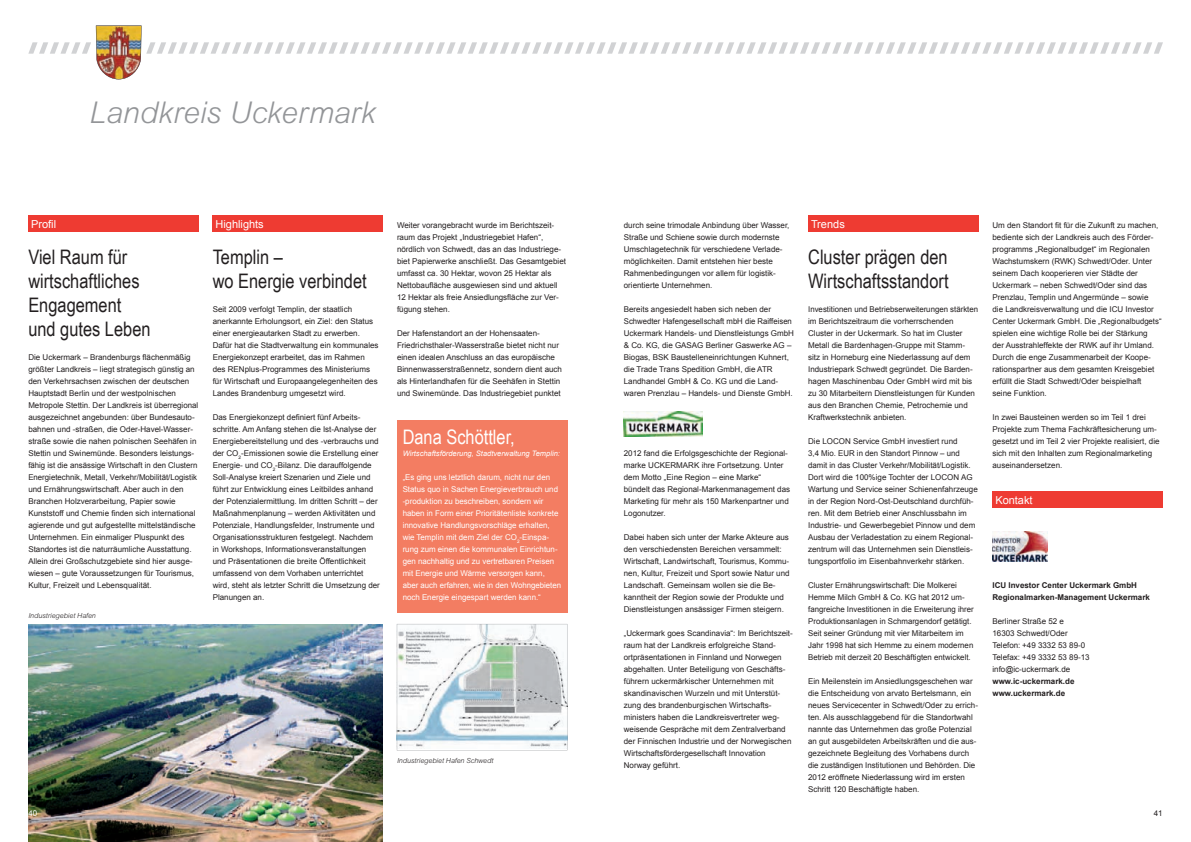
<style>
.page{position:relative;width:1191px;height:842px;background:#fff}
.page>*{position:absolute;margin:0;border:0;box-sizing:border-box;transform-origin:0 0}
.t1{font:italic 300 30px "Arial";color:#939598}
.t2{font:20px/24px "Arial Narrow";color:#231f20}
.t3{font:20px "Arial Narrow";color:#fff}
.t4{font:11px "Arial";color:#fff}
.t5{font:8px/12px "Arial";color:#231f20}
.t6{font:8px/12px "Arial";color:#fff}
.t7{font:700 8px/12px "Arial";color:#231f20}
.t8{font:italic 7.5px "Arial";color:#fff}
.t9{font:italic 300 7px "Arial";color:#231f20}
</style>
<div class="page">
<div style="left:92px;top:22px;width:52px;height:60px;background:linear-gradient(to right,#fff,#fff)"></div>
<svg style="left:28px;top:26px;width:1135px;height:53px"></svg>
<div style="left:28px;top:216px;width:170px;height:16px;background:#ee3b32"></div>
<div style="left:213px;top:216px;width:170px;height:16px;background:#ee3b32"></div>
<div style="left:808px;top:216px;width:170px;height:16px;background:#ee3b32"></div>
<div style="left:992px;top:492px;width:170px;height:16px;background:#ee3b32"></div>
<img style="left:993px;top:531px;width:54px;height:30px">
<svg style="left:397px;top:624px;width:170px;height:126px"></svg>
<div style="left:397px;top:420px;width:170px;height:192px;background:#f37d62"></div>
<img style="left:624px;top:412px;width:78px;height:25px">
<img style="left:28px;top:624px;width:354px;height:218px">
<h1 class="t1" style="left:90px;top:95px;width:288px">Landkreis Uckermark</h1>
<h3 class="t4" style="left:31px;top:217px;width:27px">Profil</h3>
<h2 class="t2" style="left:28px;top:244px;width:124px">Viel Raum für wirtschaftliches<br>Engagement und gutes Leben</h2>
<p class="t5" style="left:28px;top:351px;width:171px">Die Uckermark – Brandenburgs flächenmäßig größter Landkreis – liegt strategisch günstig an den Verkehrsachsen zwischen der deutschen Hauptstadt Berlin und der westpolnischen Metropole Stettin. Der Landkreis ist überregional ausgezeichnet angebunden: über Bundesauto&shy;bahnen und -straßen, die Oder-Havel-Wasser&shy;straße sowie die nahen polnischen Seehäfen in Stettin und Swinemünde. Besonders leistungs&shy;fähig ist die ansässige Wirtschaft in den Clustern Energietechnik, Metall, Verkehr/Mobilität/Logistik und Ernährungswirtschaft. Aber auch in den Branchen Holzverarbeitung, Papier sowie Kunststoff und Chemie finden sich international agierende und gut aufgestellte mittelständische Unternehmen. Ein einmaliger Pluspunkt des Standortes ist die naturräumliche Ausstattung.<br>Allein drei Großschutzgebiete sind hier ausge&shy;wiesen – gute Voraussetzungen für Tourismus, Kultur, Freizeit und Lebensqualität.</p>
<p class="t9" style="left:28px;top:611px;width:69px">Industriegebiet Hafen</p>
<h3 class="t4" style="left:215px;top:217px;width:50px">Highlights</h3>
<h2 class="t2" style="left:213px;top:244px;width:156px">Templin –<br>wo Energie verbindet</h2>
<p class="t5" style="left:213px;top:303px;width:167px">Seit 2009 verfolgt Templin, der staatlich anerkannte Erholungsort, ein Ziel: den Status einer energieautarken Stadt zu erwerben.<br>Dafür hat die Stadtverwaltung ein kommunales Energiekonzept erarbeitet, das im Rahmen des RENplus-Programmes des Ministeriums für Wirtschaft und Europaangelegenheiten des Landes Brandenburg umgesetzt wird.</p>
<p class="t5" style="left:213px;top:411px;width:169px">Das Energiekonzept definiert fünf Arbeits&shy;schritte. Am Anfang stehen die Ist-Analyse der Energiebereitstellung und des -verbrauchs und der CO<sub>2</sub>-Emissionen sowie die Erstellung einer Energie- und CO<sub>2</sub>-Bilanz. Die darauffolgende Soll-Analyse kreiert Szenarien und Ziele und führt zur Entwicklung eines Leitbildes anhand der Potenzialermittlung. Im dritten Schritt – der Maßnahmenplanung – werden Aktivitäten und Potenziale, Handlungsfelder, Instrumente und Organisationsstrukturen festgelegt. Nachdem in Workshops, Informationsveranstaltungen und Präsentationen die breite Öffentlichkeit umfassend von dem Vorhaben unterrichtet wird, steht als letzter Schritt die Umsetzung der Planungen an.</p>
<p class="t5" style="left:397px;top:219px;width:170px">Weiter vorangebracht wurde im Berichtszeit&shy;raum das Projekt „Industriegebiet Hafen“, nördlich von Schwedt, das an das Industriege&shy;biet Papierwerke anschließt. Das Gesamtgebiet umfasst ca. 30 Hektar, wovon 25 Hektar als Nettobaufläche ausgewiesen sind und aktuell 12 Hektar als freie Ansiedlungsfläche zur Ver&shy;fügung stehen.</p>
<p class="t5" style="left:397px;top:327px;width:166px">Der Hafenstandort an der Hohensaaten-Friedrichsthaler-Wasserstraße bietet nicht nur einen idealen Anschluss an das europäische Binnenwasserstraßennetz, sondern dient auch als Hinterlandhafen für die Seehäfen in Stettin und Swinemünde. Das Industriegebiet punktet</p>
<h2 class="t3" style="left:403px;top:422px;width:114px">Dana Schöttler,</h2>
<p class="t8" style="left:403px;top:449px;width:159px">Wirtschaftsförderung, Stadtverwaltung Templin:</p>
<p class="t6" style="left:403px;top:471px;width:160px">„Es ging uns letztlich darum, nicht nur den Status quo in Sachen Energieverbrauch und -produktion zu beschreiben, sondern wir haben in Form einer Prioritätenliste konkrete innovative Handlungsvorschläge erhalten, wie Templin mit dem Ziel der CO<sub>2</sub>-Einspa&shy;rung zum einen die kommunalen Einrichtun&shy;gen nachhaltig und zu vertretbaren Preisen mit Energie und Wärme versorgen kann, aber auch erfahren, wie in den Wohngebieten noch Energie eingespart werden kann.“</p>
<p class="t9" style="left:397px;top:756px;width:98px">Industriegebiet Hafen Schwedt</p>
<p class="t5" style="left:624px;top:219px;width:167px">durch seine trimodale Anbindung über Wasser, Straße und Schiene sowie durch modernste Umschlagetechnik für verschiedene Verlade&shy;möglichkeiten. Damit entstehen hier beste Rahmenbedingungen vor allem für logistik&shy;orientierte Unternehmen.</p>
<p class="t5" style="left:624px;top:303px;width:172px">Bereits angesiedelt haben sich neben der Schwedter Hafengesellschaft mbH die Raiffeisen Uckermark Handels- und Dienstleistungs GmbH &amp; Co. KG, die GASAG Berliner Gaswerke AG – Biogas, BSK Baustelleneinrichtungen Kuhnert, die Trade Trans Spedition GmbH, die ATR Landhandel GmbH &amp; Co. KG und die Land&shy;waren Prenzlau – Handels- und Dienste GmbH.</p>
<p class="t5" style="left:624px;top:447px;width:168px">2012 fand die Erfolgsgeschichte der Regional&shy;marke UCKERMARK ihre Fortsetzung. Unter dem Motto „Eine Region – eine Marke“<br>bündelt das Regional-Markenmanagement das Marketing für mehr als 150 Markenpartner und Logonutzer.</p>
<p class="t5" style="left:624px;top:531px;width:167px">Dabei haben sich unter der Marke Akteure aus den verschiedensten Bereichen versammelt:<br>Wirtschaft, Landwirtschaft, Tourismus, Kommu&shy;nen, Kultur, Freizeit und Sport sowie Natur und Landschaft. Gemeinsam wollen sie die Be&shy;kanntheit der Region sowie der Produkte und Dienstleistungen ansässiger Firmen steigern.</p>
<p class="t5" style="left:624px;top:627px;width:170px">„Uckermark goes Scandinavia“: Im Berichtszeit&shy;raum hat der Landkreis erfolgreiche Stand&shy;ortpräsentationen in Finnland und Norwegen abgehalten. Unter Beteiligung von Geschäfts&shy;führern uckermärkischer Unternehmen mit skandinavischen Wurzeln und mit Unterstüt&shy;zung des brandenburgischen Wirtschafts&shy;ministers haben die Landkreisvertreter weg&shy;weisende Gespräche mit dem Zentralverband der Finnischen Indus trie und der Norwegischen Wirtschaftsförder gesellschaft Innovation Norway geführt.</p>
<h3 class="t4" style="left:811px;top:217px;width:35px">Trends</h3>
<h2 class="t2" style="left:808px;top:244px;width:142px">Cluster prägen den<br>Wirtschaftsstandort</h2>
<p class="t5" style="left:808px;top:303px;width:171px">Investitionen und Betriebserweiterungen stärkten im Berichtszeitraum die vorherrschenden Cluster in der Uckermark. So hat im Cluster Metall die Bardenhagen-Gruppe mit Stamm&shy;sitz in Horneburg eine Niederlassung auf dem Industriepark Schwedt gegründet. Die Barden&shy;hagen Maschinenbau Oder GmbH wird mit bis zu 30 Mitarbeitern Dienstleistungen für Kunden aus den Branchen Chemie, Petrochemie und Kraftwerkstechnik anbieten.</p>
<p class="t5" style="left:808px;top:435px;width:171px">Die LOCON Service GmbH investiert rund<br>3,4 Mio. EUR in den Standort Pinnow – und damit in das Cluster Verkehr/Mobilität/Logistik.<br>Dort wird die 100%ige Tochter der LOCON AG Wartung und Service seiner Schienenfahrzeuge in der Region Nord-Ost-Deutschland durchfüh&shy;ren. Mit dem Betrieb einer Anschlussbahn im Industrie- und Gewerbegebiet Pinnow und dem Ausbau der Verladestation zu einem Regional&shy;zentrum will das Unternehmen sein Dienstleis&shy;tungsportfolio im Eisenbahnverkehr stärken.</p>
<p class="t5" style="left:808px;top:579px;width:167px">Cluster Ernährungswirtschaft: Die Molkerei Hemme Milch GmbH &amp; Co. KG hat 2012 um&shy;fangreiche Investitionen in die Erweiterung ihrer Produktionsanlagen in Schmargendorf getätigt.<br>Seit seiner Gründung mit vier Mitarbeitern im Jahr 1998 hat sich Hemme zu einem modernen Betrieb mit derzeit 20 Beschäftigten entwickelt.</p>
<p class="t5" style="left:808px;top:675px;width:171px">Ein Meilenstein im Ansiedlungsgeschehen war die Entscheidung von arvato Bertelsmann, ein neues Servicecenter in Schwedt/Oder zu errich&shy;ten. Als ausschlaggebend für die Standortwahl nannte das Unternehmen das große Potenzial an gut ausgebildeten Arbeitskräften und die aus&shy;gezeichnete Begleitung des Vorhabens durch die zuständigen Institutionen und Behörden. Die 2012 eröffnete Niederlassung wird im ersten Schritt 120 Beschäftigte haben.</p>
<p class="t5" style="left:992px;top:219px;width:171px">Um den Standort fit für die Zukunft zu machen, bediente sich der Landkreis auch des Förder&shy;programms „Regionalbudget“ im Regionalen Wachstumskern (RWK) Schwedt/Oder. Unter seinem Dach kooperieren vier Städte der Uckermark – neben Schwedt/Oder sind das Prenzlau, Templin und Angermünde – sowie<br>die Landkreisverwaltung und die ICU Investor Center Uckermark GmbH. Die „Regionalbudgets“ spielen eine wichtige Rolle bei der Stärkung<br>der Ausstrahleffekte der RWK auf ihr Umland.<br>Durch die enge Zusammenarbeit der Koope&shy;rationspartner aus dem gesamten Kreisgebiet erfüllt die Stadt Schwedt/Oder beispielhaft seine Funktion.</p>
<p class="t5" style="left:992px;top:411px;width:169px">In zwei Bausteinen werden so im Teil 1 drei Projekte zum Thema Fachkräftesicherung um&shy;gesetzt und im Teil 2 vier Projekte realisiert, die sich mit den Inhalten zum Regionalmarketing auseinandersetzen.</p>
<h3 class="t4" style="left:995px;top:493px;width:39px">Kontakt</h3>
<p class="t7" style="left:992px;top:579px;width:159px">ICU Investor Center Uckermark GmbH<br>Regionalmarken-Management Uckermark</p>
<p class="t5" style="left:992px;top:615px;width:99px">Berliner Straße 52 e<br>16303 Schwedt/Oder<br>Telefon: +49 3332 53 89-0<br>Telefax: +49 3332 53 89-13 info@ic-uckermark.de</p>
<p class="t7" style="left:992px;top:675px;width:83px">www.ic-uckermark.de www.uckermark.de</p>
<p class="t6" style="left:28px;top:807px;width:10px">40</p>
<p class="t5" style="left:1153px;top:807px;width:10px">41</p>
</div>
